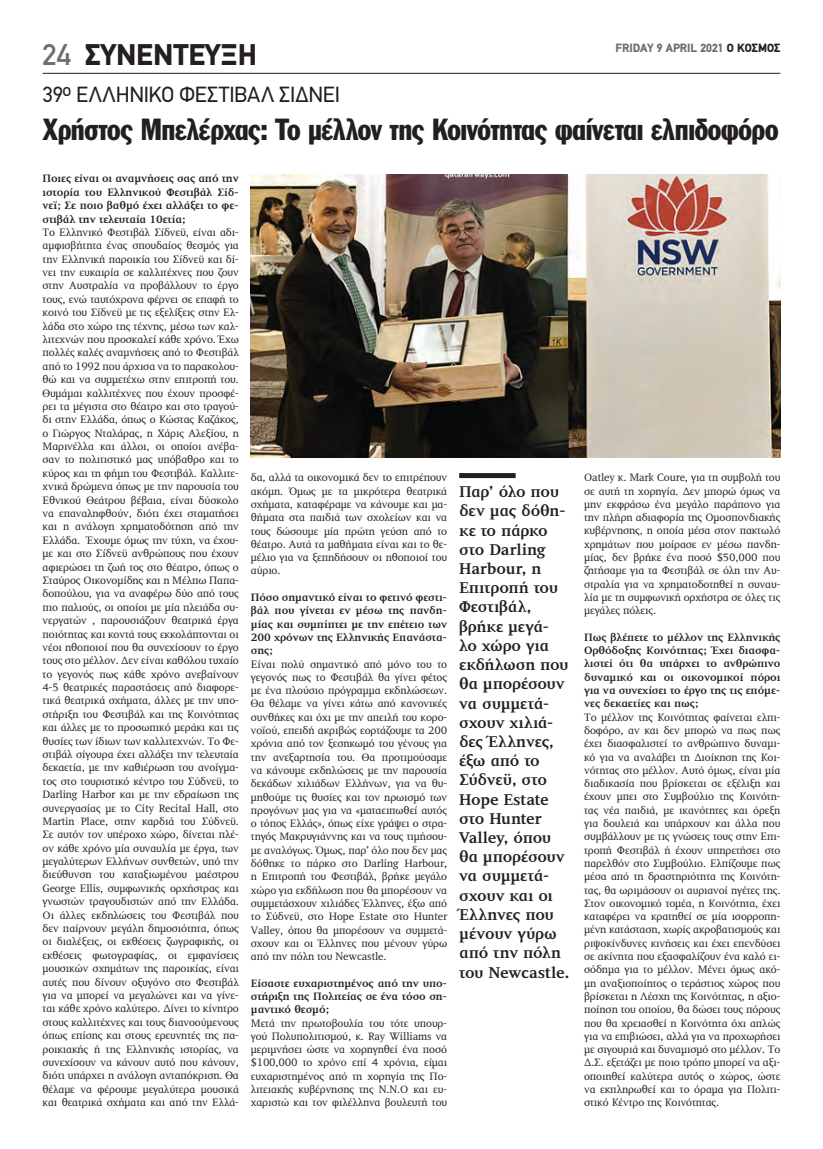
<style>
.page{position:relative;width:823px;height:1149px;background:#fff}
.page>*{position:absolute;margin:0;border:0;box-sizing:border-box;transform-origin:0 0}
.t1{font:30px "Franklin Gothic Greek Cond";letter-spacing:-.015em;color:#231f20}
.t2{font:900 30px "PF Din Text";color:#231f20}
.t3{font:22px "PF Din Text";letter-spacing:-.01em;color:#231f20}
.t4{font:700 16px/19.2px "PF Diplomat";letter-spacing:-.015em;color:#231f20}
.t5{font:900 12px "PF Din Text";color:#6c6d70}
.t6{font:11px/13.3px "PF Diplomat";letter-spacing:-.01em;color:#231f20;text-align:justify}
.t7{font:700 11px/13.3px "PF Diplomat";letter-spacing:-.01em;color:#231f20;text-align:justify}
.s1{font-weight:500;color:#6c6d70}
.s2{color:#231f20}
</style>
<div class="page">
<hr style="left:43px;top:73px;width:737px;height:1px;background:#231f20">
<div style="left:459px;top:473px;width:56px;height:5px;background:#231f20"></div>
<img style="left:251px;top:174px;width:529px;height:283px">
<h1 class="t2" style="left:43px;top:37px;width:171px"><span class="s1">24</span> ΠΑΡΟΙΚΙΑ</h1>
<p class="t5" style="left:615px;top:40px;width:166px">FRIDAY 9 APRIL 2021 <span class="s2">Ο ΚΟΣΜΟΣ</span></p>
<h1 class="t2" style="left:85px;top:37px;width:173px">ΣΥΝΕΝΤΕΥΞΗ</h1>
<h2 class="t3" style="left:43px;top:82px;width:298px">39<sup>ο</sup> ΕΛΛΗΝΙΚΟ ΦΕΣΤΙΒΑΛ ΣΙΔΝΕΙ</h2>
<h1 class="t1" style="left:43px;top:112px;width:736px">Χρήστος Μπελέρχας: Το μέλλον της Κοινότητας φαίνεται ελπιδοφόρο</h1>
<p class="t7" style="left:43px;top:172px;width:198px">Ποιες είναι οι αναμνήσεις σας από την ιστορία του Ελληνικού Φεστιβάλ Σίδ&shy;νεϊ; Σε ποιο βαθμό έχει αλλάξει το φε&shy;στιβάλ την τελευταία 10ετία;</p>
<p class="t6" style="left:43px;top:226px;width:198px">Το Ελληνικό Φεστιβάλ Σίδνεϋ, είναι αδι&shy;αμφισβήτητα ένας σπουδαίος θεσμός για την Ελληνική παροικία του Σίδνεϋ και δί&shy;νει την ευκαιρία σε καλλιτέχνες που ζουν στην Αυστραλία να προβάλλουν το έργο τους, ενώ ταυτόχρονα φέρνει σε επαφή το κοινό του Σίδνεϋ με τις εξελίξεις στην Ελ&shy;λάδα στο χώρο της τέχνης, μέσω των καλ&shy;λιτεχνών που προσκαλεί κάθε χρόνο. Έχω πολλές καλές αναμνήσεις από το Φεστιβάλ από το 1992 που άρχισα να το παρακολου&shy;θώ και να συμμετέχω στην επιτροπή του.<br>Θυμάμαι καλλιτέχνες που έχουν προσφέ&shy;ρει τα μέγιστα στο θέατρο και στο τραγού&shy;δι στην Ελλάδα, όπως ο Κώστας Καζάκος, ο Γιώργος Νταλάρας, η Χάρις Αλεξίου, η Μαρινέλλα και άλλοι, οι οποίοι ανέβα&shy;σαν το πολιτιστικό μας υπόβαθρο και το κύρος και τη φήμη του Φεστιβάλ. Καλλιτε&shy;χνικά δρώμενα όπως με την παρουσία του Εθνικού Θεάτρου βέβαια, είναι δύσκολο να επαναληφθούν, διότι έχει σταματήσει και η ανάλογη χρηματοδότηση από την Ελλάδα. Έχουμε όμως την τύχη, να έχου&shy;με και στο Σίδνεϋ ανθρώπους που έχουν αφιερώσει τη ζωή τος στο θέατρο, όπως ο Σταύρος Οικονομίδης και η Μέλπω Παπα&shy;δοπούλου, για να αναφέρω δύο από τους πιο παλιούς, οι οποίοι με μία πλειάδα συ&shy;νεργατών , παρουσιάζουν θεατρικά έργα ποιότητας και κοντά τους εκκολάπτονται οι νέοι ηθοποιοί που θα συνεχίσουν το έργο τους στο μέλλον. Δεν είναι καθόλου τυχαίο το γεγονός πως κάθε χρόνο ανεβαίνουν 4-5 θεατρικές παραστάσεις από διαφορε&shy;τικά θεατρικά σχήματα, άλλες με την υπο&shy;στήριξη του Φεστιβάλ και της Κοινότητας και άλλες με το προσωπικό μεράκι και τις θυσίες των ίδιων των καλλιτεχνών. Το Φε&shy;στιβάλ σίγουρα έχει αλλάξει την τελευταία δεκαετία, με την καθιέρωση του ανοίγμα&shy;τος στο τουριστικό κέντρο του Σύδνεϋ, το Darling Harbor και με την εδραίωση της συνεργασίας με το City Recital Hall, στο Martin Place, στην καρδιά του Σύδνεϋ.<br>Σε αυτόν τον υπέροχο χώρο, δίνεται πλέ&shy;ον κάθε χρόνο μία συναυλία με έργα, των μεγαλύτερων Ελλήνων συνθετών, υπό την διεύθυνση του καταξιωμένου μαέστρου George Ellis, συμφωνικής ορχήστρας και γνωστών τραγουδιστών από την Ελλάδα.<br>Οι άλλες εκδηλώσεις του Φεστιβάλ που δεν παίρνουν μεγάλη δημοσιότητα, όπως οι διαλέξεις, οι εκθέσεις ζωγραφικής, οι εκθέσεις φωτογραφίας, οι εμφανίσεις μουσικών σχημάτων της παροικίας, είναι αυτές που δίνουν οξυγόνο στο Φεστιβάλ για να μπορεί να μεγαλώνει και να γίνε&shy;ται κάθε χρόνο καλύτερο. Δίνει το κίνητρο στους καλλιτέχνες και τους διανοούμενους όπως επίσης και στους ερευνητές της πα&shy;ροικιακής ή της Ελληνικής ιστορίας, να συνεχίσουν να κάνουν αυτό που κάνουν, διότι υπάρχει η ανάλογη ανταπόκριση. Θα θέλαμε να φέρουμε μεγαλύτερα μουσικά και θεατρικά σχήματα και από την Ελλά-</p>
<p class="t6" style="left:251px;top:471px;width:198px">δα, αλλά τα οικονομικά δεν το επιτρέπουν ακόμη. Όμως με τα μικρότερα θεατρικά σχήματα, καταφέραμε να κάνουμε και μα&shy;θήματα στα παιδιά των σχολείων και να τους δώσουμε μία πρώτη γεύση από το θέατρο. Αυτά τα μαθήματα είναι και το θε&shy;μέλιο για να ξεπηδήσουν οι ηθοποιοί του αύριο.</p>
<p class="t7" style="left:251px;top:590px;width:198px">Πόσο σημαντικό είναι το φετινό φεστι&shy;βάλ που γίνεται εν μέσω της πανδη&shy;μίας και συμπίπτει με την επέτειο των 200 χρόνων της Ελληνικής Επανάστα&shy;σης;</p>
<p class="t6" style="left:251px;top:657px;width:198px">Είναι πολύ σημαντικό από μόνο του το γεγονός πως το Φεστιβάλ θα γίνει φέτος με ένα πλούσιο πρόγραμμα εκδηλώσεων.<br>Θα θέλαμε να γίνει κάτω από κανονικές συνθήκες και όχι με την απειλή του κορο&shy;νοϊού, επειδή ακριβώς εορτάζουμε τα 200 χρόνια από τον ξεσηκωμό του γένους για την ανεξαρτησία του. Θα προτιμούσαμε να κάνουμε εκδηλώσεις με την παρουσία δεκάδων χιλιάδων Ελλήνων, για να θυ&shy;μηθούμε τις θυσίες και τον ηρωισμό των προγόνων μας για να «ματαειπωθεί αυτός ο τόπος Ελλάς», όπως είχε γράψει ο στρα&shy;τηγός Μακρυγιάννης και να τους τιμήσου&shy;με αναλόγως. Όμως, παρ’ όλο που δεν μας δόθηκε το πάρκο στο Darling Harbour, η Επιτροπή του Φεστιβάλ, βρήκε μεγάλο χώρο για εκδήλωση που θα μπορέσουν να συμμετάσχουν χιλιάδες Έλληνες, έξω από το Σύδνεϋ, στο Hope Estate στο Hunter Valley, όπου θα μπορέσουν να συμμετά&shy;σχουν και οι Έλληνες που μένουν γύρω από την πόλη του Newcastle.</p>
<p class="t7" style="left:251px;top:976px;width:198px">Είσαστε ευχαριστημένος από την υπο&shy;στήριξη της Πολιτείας σε ένα τόσο ση&shy;μαντικό θεσμό;</p>
<p class="t6" style="left:251px;top:1016px;width:198px">Μετά την πρωτοβουλία του τότε υπουρ&shy;γού Πολυπολιτισμού, κ. Ray Williams να μεριμνήσει ώστε να χορηγηθεί ένα ποσό $100,000 το χρόνο επί 4 χρόνια, είμαι ευχαριστημένος από τη χορηγία της Πο&shy;λιτειακής κυβέρνησης της Ν.Ν.Ο και ευ&shy;χαριστώ και τον φιλέλληνα βουλευτή του</p>
<p class="t4" style="left:459px;top:482px;width:112px">Παρ’ όλο που δεν μας δόθη&shy;κε το πάρκο στο Darling<br>Harbour, η<br>Επιτροπή του<br>Φεστιβάλ, βρήκε μεγά&shy;λο χώρο για εκδήλωση που θα μπορέσουν να συμμετά&shy;σχουν χιλιά&shy;δες Έλληνες, έξω από το<br>Σύδνεϋ, στο<br>Hope Estate στο Hunter<br>Valley, όπου θα μπορέσουν να συμμετά&shy;σχουν και οι<br>Έλληνες που μένουν γύρω από την πόλη του Newcastle.</p>
<p class="t6" style="left:583px;top:471px;width:198px">Oatley κ. Mark Coure, για τη συμβολή του σε αυτή τη χορηγία. Δεν μπορώ όμως να μην εκφράσω ένα μεγάλο παράπονο για την πλήρη αδιαφορία της Ομοσπονδιακής κυβέρνησης, η οποία μέσα στον πακτωλό χρημάτων που μοίρασε εν μέσω πανδη&shy;μίας, δεν βρήκε ένα ποσό $50,000 που ζητήσαμε για τα Φεστιβάλ σε όλη την Αυ&shy;στραλία για να χρηματοδοτηθεί η συναυ&shy;λία με τη συμφωνική ορχήστρα σε όλες τις μεγάλες πόλεις.</p>
<p class="t7" style="left:583px;top:630px;width:198px">Πως βλέπετε το μέλλον της Ελληνικής Ορθόδοξης Κοινότητας; Έχει διασφα&shy;λιστεί ότι θα υπάρχει το ανθρώπινο δυναμικό και οι οικονομικοί πόροι για να συνεχίσει το έργο της τις επόμε&shy;νες δεκαετίες και πως;</p>
<p class="t6" style="left:583px;top:710px;width:198px">Το μέλλον της Κοινότητας φαίνεται ελπι&shy;δοφόρο, αν και δεν μπορώ να πως πως έχει διασφαλιστεί το ανθρώπινο δυναμι&shy;κό για να αναλάβει τη Διοίκηση της Κοι&shy;νότητας στο μέλλον. Αυτό όμως, είναι μία διαδικασία που βρίσκεται σε εξέλιξη και έχουν μπει στο Συμβούλιο της Κοινότη&shy;τας νέα παιδιά, με ικανότητες και όρεξη για δουλειά και υπάρχουν και άλλα που συμβάλλουν με τις γνώσεις τους στην Επι&shy;τροπή Φεστιβάλ ή έχουν υπηρετήσει στο παρελθόν στο Συμβούλιο. Ελπίζουμε πως μέσα από τη δραστηριότητα της Κοινότη&shy;τας, θα ωριμάσουν οι αυριανοί ηγέτες της.<br>Στον οικονομικό τομέα, η Κοινότητα, έχει καταφέρει να κρατηθεί σε μία ισορροπη&shy;μένη κατάσταση, χωρίς ακροβατισμούς και ριψοκίνδυνες κινήσεις και έχει επενδύσει σε ακίνητα που εξασφαλίζουν ένα καλό ει&shy;σόδημα για το μέλλον. Μένει όμως ακό&shy;μη αναξιοποίητος ο τεράστιος χώρος που βρίσκεται η Λέσχη της Κοινότητας, η αξιο&shy;ποίηση του οποίου, θα δώσει τους πόρους που θα χρειασθεί η Κοινότητα όχι απλώς για να επιβιώσει, αλλά για να προχωρήσει με σιγουριά και δυναμισμό στο μέλλον. Το Δ.Σ. εξετάζει με ποιο τρόπο μπορεί να αξι&shy;οποιηθεί καλύτερα αυτός ο χώρος, ώστε να εκπληρωθεί και το όραμα για Πολιτι&shy;στικό Κέντρο της Κοινότητας.</p>
</div>
